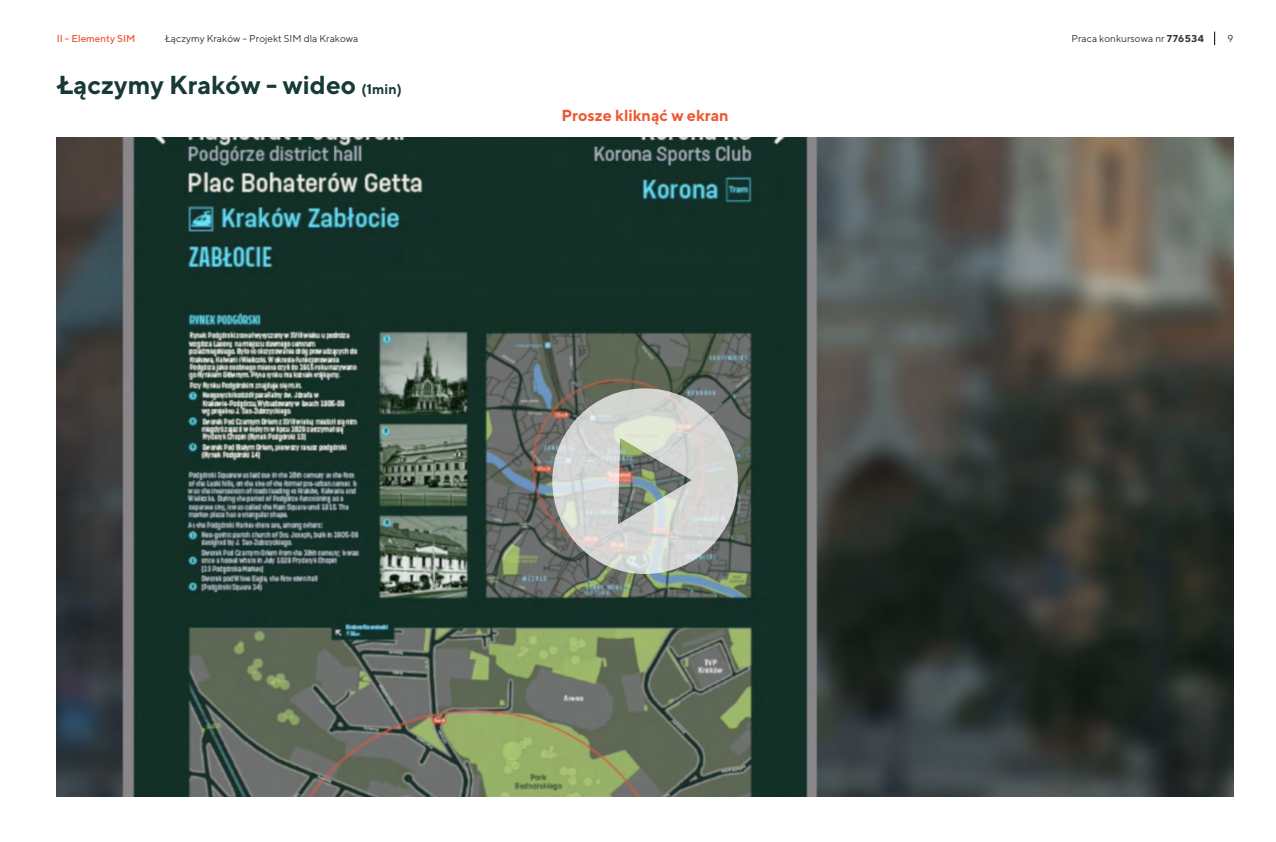
<style>
.page{position:relative;width:1276px;height:842px;background:#fff}
.page>*{position:absolute;margin:0;border:0;box-sizing:border-box;transform-origin:0 0}
.t1{font:700 26px "TT Norms";color:#173a36}
.t2{font:700 16px "TT Norms";color:#ef5732}
.t3{font:10px "TT Norms";letter-spacing:.005em;color:#2f3234}
.t4{font:500 10px "TT Norms";color:#ef5732}
.s1{font-weight:700}
.s2{font-size:14px}
</style>
<div class="page">
<img style="left:57px;top:137px;width:1176px;height:660px">
<svg style="left:552px;top:388px;width:186px;height:186px;background:#b4b7b2"></svg>
<svg style="left:1214px;top:32px;width:1px;height:13px"></svg>
<p class="t4" style="left:57px;top:32px;width:80px">II – Elementy SIM</p>
<p class="t3" style="left:165px;top:33px;width:195px">Łączymy Kraków – Projekt SIM dla Krakowa</p>
<p class="t3" style="left:1071px;top:33px;width:134px">Praca konkursowa nr <span class="s1">776534</span></p>
<p class="t3" style="left:1227px;top:33px;width:7px">9</p>
<h1 class="t1" style="left:57px;top:68px;width:346px">Łączymy Kraków - wideo <span class="s2">(1min)</span></h1>
<h2 class="t2" style="left:561px;top:105px;width:169px">Prosze kliknąć w ekran</h2>
</div>
